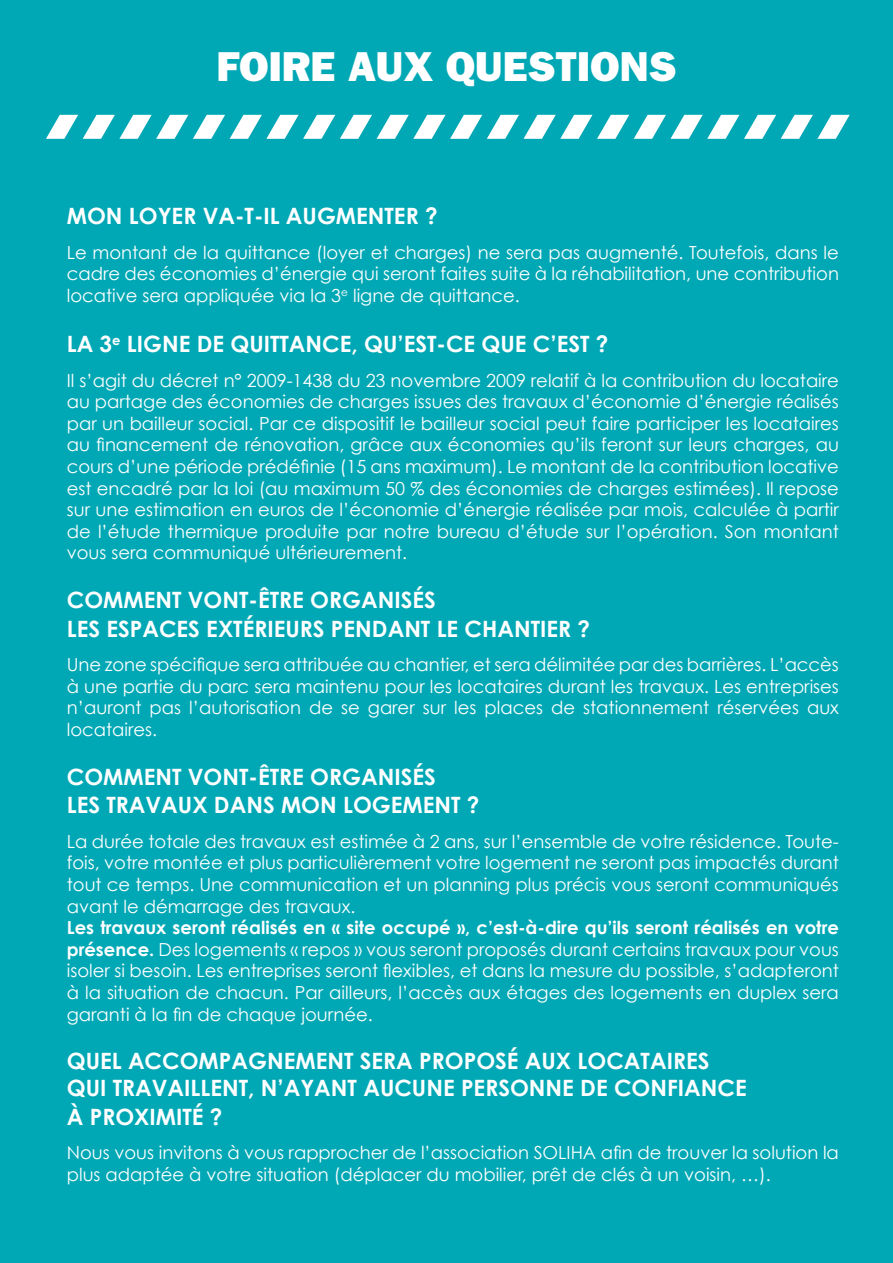
<style>
.page{position:relative;width:893px;height:1263px;background:#00a8b5}
.page>*{position:absolute;margin:0;border:0;box-sizing:border-box;transform-origin:0 0}
.t1{font:42px "ITC Franklin Gothic Std Hvy";color:#fff}
.t2{font:700 22.5px/28.8px "Century Gothic";color:#fff}
.t3{font:18px/21.6px "Century Gothic";color:#fff;text-align:justify}
.s1{font-weight:700}
</style>
<div class="page">
<svg style="left:53px;top:115px;width:790px;height:24px"></svg>
<h1 class="t1" style="left:216px;top:42px;width:462px">FOIRE AUX QUESTIONS</h1>
<p class="t2" style="left:67px;top:201px;width:372px">MON LOYER VA-T-IL AUGMENTER ?</p>
<p class="t3" style="left:67px;top:241px;width:774px">Le montant de la quittance (loyer et charges) ne sera pas augmenté. Toutefois, dans le cadre des économies d’énergie qui seront faites suite à la réhabilitation, une contribution locative sera appliquée via la 3<sup>e</sup> ligne de quittance.</p>
<p class="t2" style="left:67px;top:329px;width:543px">LA 3<sup>e</sup> LIGNE DE QUITTANCE, QU’EST-CE QUE C’EST ?</p>
<p class="t3" style="left:67px;top:369px;width:774px">Il s’agit du décret n° 2009-1438 du 23 novembre 2009 relatif à la contribution du locataire au partage des économies de charges issues des travaux d’économie d’énergie réalisés par un bailleur social. Par ce dispositif le bailleur social peut faire participer les locataires au financement de rénovation, grâce aux économies qu’ils feront sur leurs charges, au cours d’une période prédéfinie (15 ans maximum). Le montant de la contribution locative est encadré par la loi (au maximum 50 % des économies de charges estimées). Il repose sur une estimation en euros de l’économie d’énergie réalisée par mois, calculée à partir de l’étude thermique produite par notre bureau d’étude sur l’opération. Son montant vous sera communiqué ultérieurement.</p>
<p class="t2" style="left:67px;top:585px;width:525px">COMMENT VONT-ÊTRE ORGANISÉS<br>LES ESPACES EXTÉRIEURS PENDANT LE CHANTIER ?</p>
<p class="t3" style="left:67px;top:654px;width:774px">Une zone spécifique sera attribuée au chantier, et sera délimitée par des barrières. L’accès à une partie du parc sera maintenu pour les locataires durant les travaux. Les entreprises n’auront pas l’autorisation de se garer sur les places de stationnement réservées aux locataires.</p>
<p class="t2" style="left:67px;top:761px;width:414px">COMMENT VONT-ÊTRE ORGANISÉS<br>LES TRAVAUX DANS MON LOGEMENT ?</p>
<p class="t3" style="left:67px;top:830px;width:774px">La durée totale des travaux est estimée à 2 ans, sur l’ensemble de votre résidence. Toute&shy;fois, votre montée et plus particulièrement votre logement ne seront pas impactés durant tout ce temps. Une communication et un planning plus précis vous seront communiqués avant le démarrage des travaux.</p>
<p class="t3" style="left:67px;top:916px;width:774px"><span class="s1">Les travaux seront réalisés en « site occupé », c’est-à-dire qu’ils seront réalisés en votre présence.</span> Des logements « repos » vous seront proposés durant certains travaux pour vous isoler si besoin. Les entreprises seront flexibles, et dans la mesure du possible, s’adapteront à la situation de chacun. Par ailleurs, l’accès aux étages des logements en duplex sera garanti à la fin de chaque journée.</p>
<p class="t2" style="left:67px;top:1046px;width:681px;line-height:27.9px">QUEL ACCOMPAGNEMENT SERA PROPOSÉ AUX LOCATAIRES<br>QUI TRAVAILLENT, N’AYANT AUCUNE PERSONNE DE CONFIANCE<br>À PROXIMITÉ ?</p>
<p class="t3" style="left:67px;top:1142px;width:774px">Nous vous invitons à vous rapprocher de l’association SOLIHA afin de trouver la solution la plus adaptée à votre situation (déplacer du mobilier, prêt de clés à un voisin, …).</p>
</div>
